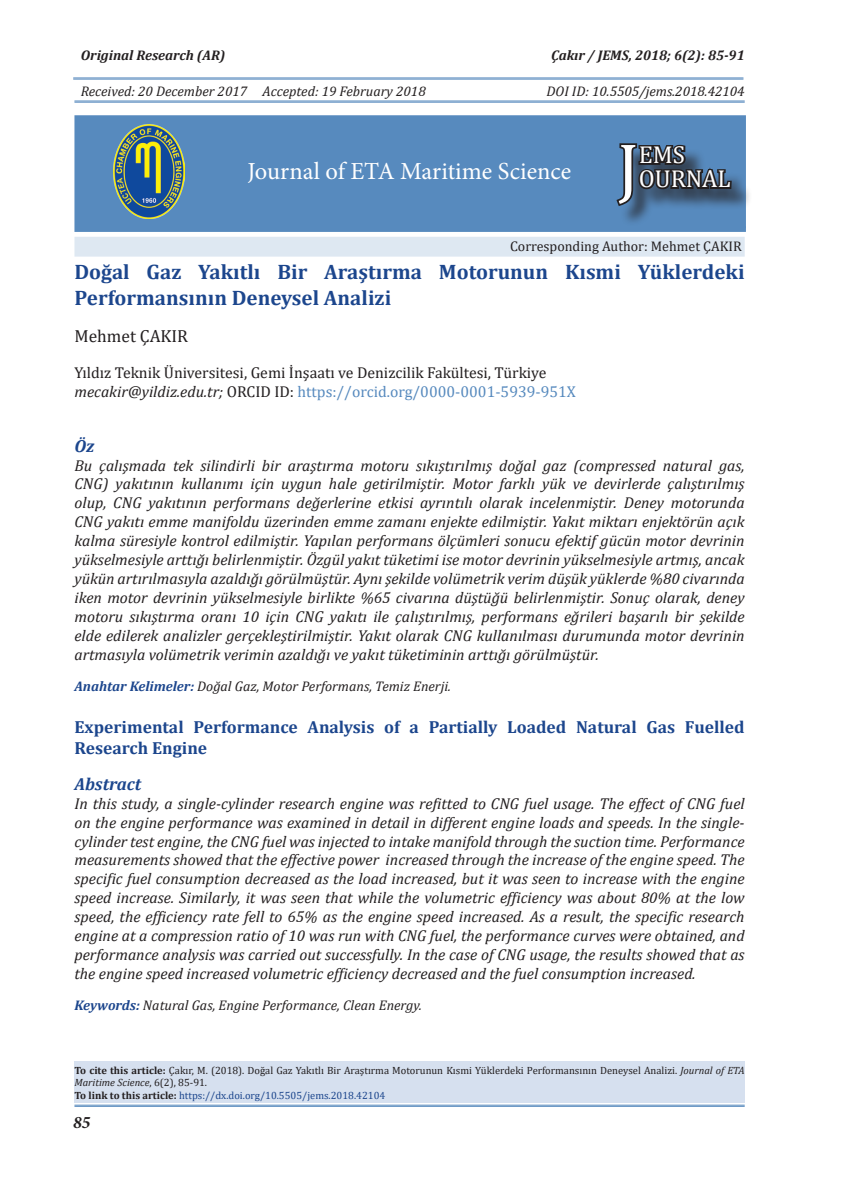
<style>
.page{position:relative;width:844px;height:1191px;background:#fff}
.page>*{position:absolute;margin:0;border:0;box-sizing:border-box;transform-origin:0 0}
.t1{font:68.6px "Cambria";color:#fff}
.t2{font:24.5px "Minion Pro";color:#fff}
.t3{font:24.5px/24.2px "Cambria";color:#fff}
.t4{font:700 21px/25.2px "Cambria";color:#1c468d}
.t5{font:700 17.5px/21px "Cambria";color:#1c468d}
.t6{font:17.5px "Cambria";color:#231f20}
.t7{font:italic 700 17.5px "Cambria";color:#1c468d}
.t8{font:italic 700 17.5px "Minion Pro";color:#231f20}
.t9{font:italic 15.75px/18.9px "Cambria";color:#231f20;text-align:justify}
.t10{font:15.75px/18.9px "Cambria";color:#231f20}
.t11{font:italic 14px "Cambria";color:#231f20}
.t12{font:italic 700 14px "Cambria";color:#231f20}
.t13{font:14px "Cambria";color:#231f20}
.t14{font:10.5px/12.6px "Cambria";color:#231f20}
.s1{font-style:italic}
.s2{color:#578abe}
.s3{font-weight:700;color:#1c468d}
.s4{font-weight:700}
.s5{color:#1c468d}
</style>
<div class="page">
<hr style="left:74px;top:1104px;width:670px;height:1px;background:#578abe">
<hr style="left:74px;top:1106px;width:670px;height:1px;background:#578abe">
<hr style="left:73px;top:78px;width:670px;height:1px;background:#578abe">
<hr style="left:73px;top:79px;width:670px;height:1px;background:#578abe">
<div style="left:74px;top:115px;width:671px;height:117px;background:#578abe;border:2px solid #578abe"></div>
<hr style="left:81px;top:226px;width:664px;height:2px;background:#578abe">
<img style="left:114px;top:124px;width:70px;height:95px">
<div style="left:74px;top:237px;width:670px;height:20px;background:#dee8f2"></div>
<div style="left:620px;top:146px;width:132px;height:81px;background:#231f20;opacity:.75"></div>
<svg style="left:616px;top:143px;width:117px;height:65px"></svg>
<hr style="left:74px;top:101px;width:670px;height:1px;background:#578abe">
<hr style="left:74px;top:102px;width:670px;height:1px;background:#578abe">
<div style="left:74px;top:1061px;width:670px;height:42px;background:#d6e0ef"></div>
<p class="t12" style="left:81px;top:45px;width:146px">Original Research (AR)</p>
<p class="t11" style="left:81px;top:82px;width:346px">Received: 20 December 2017 Accepted: 19 February 2018</p>
<p class="t12" style="left:551px;top:45px;width:195px">Çakır / JEMS, 2018; 6(2): 85-91</p>
<p class="t11" style="left:546px;top:82px;width:199px">DOI ID: 10.5505/jems.2018.42104</p>
<h2 class="t2" style="left:247px;top:155px;width:325px">Journal of ETA Maritime Science</h2>
<h1 class="t1" style="left:617px;top:127px;width:23px">J</h1>
<h2 class="t3" style="left:638px;top:143px;width:93px">EMS<br>OURNAL</h2>
<p class="t13" style="left:510px;top:238px;width:233px">Corresponding Author: Mehmet ÇAKIR</p>
<h3 class="t4" style="left:74px;top:259px;width:671px">Doğal Gaz Yakıtlı Bir Araştırma Motorunun Kısmi Yüklerdeki<br>Performansının Deneysel Analizi</h3>
<p class="t6" style="left:74px;top:326px;width:115px">Mehmet ÇAKIR</p>
<p class="t10" style="left:74px;top:363px;width:503px">Yıldız Teknik Üniversitesi, Gemi İnşaatı ve Denizcilik Fakültesi, Türkiye <span class="s1">mecakir@yildiz.edu.tr;</span> ORCID ID: <span class="s2">https://orcid.org/0000-0001-5939-951X</span></p>
<p class="t7" style="left:74px;top:433px;width:22px">Öz</p>
<p class="t9" style="left:74px;top:455px;width:671px">Bu çalışmada tek silindirli bir araştırma motoru sıkıştırılmış doğal gaz (compressed natural gas, CNG) yakıtının kullanımı için uygun hale getirilmiştir. Motor farklı yük ve devirlerde çalıştırılmış olup, CNG yakıtının performans değerlerine etkisi ayrıntılı olarak incelenmiştir. Deney motorunda CNG yakıtı emme manifoldu üzerinden emme zamanı enjekte edilmiştir. Yakıt miktarı enjektörün açık kalma süresiyle kontrol edilmiştir. Yapılan performans ölçümleri sonucu efektif gücün motor devrinin yükselmesiyle arttığı belirlenmiştir. Özgül yakıt tüketimi ise motor devrinin yükselmesiyle artmış, ancak yükün artırılmasıyla azaldığı görülmüştür. Aynı şekilde volümetrik verim düşük yüklerde %80 civarında iken motor devrinin yükselmesiyle birlikte %65 civarına düştüğü belirlenmiştir. Sonuç olarak, deney motoru sıkıştırma oranı 10 için CNG yakıtı ile çalıştırılmış, performans eğrileri başarılı bir şekilde elde edilerek analizler gerçekleştirilmiştir. Yakıt olarak CNG kullanılması durumunda motor devrinin artmasıyla volümetrik verimin azaldığı ve yakıt tüketiminin arttığı görülmüştür.</p>
<p class="t11" style="left:74px;top:676px;width:378px"><span class="s3">Anahtar Kelimeler:</span> Doğal Gaz, Motor Performans, Temiz Enerji.</p>
<p class="t5" style="left:74px;top:716px;width:671px">Experimental Performance Analysis of a Partially Loaded Natural Gas Fuelled<br>Research Engine</p>
<p class="t7" style="left:74px;top:771px;width:68px">Abstract</p>
<p class="t9" style="left:74px;top:793px;width:671px">In this study, a single-cylinder research engine was refitted to CNG fuel usage. The effect of CNG fuel on the engine performance was examined in detail in different engine loads and speeds. In the single&shy;cylinder test engine, the CNG fuel was injected to intake manifold through the suction time. Performance measurements showed that the effective power increased through the increase of the engine speed. The specific fuel consumption decreased as the load increased, but it was seen to increase with the engine speed increase. Similarly, it was seen that while the volumetric efficiency was about 80% at the low speed, the efficiency rate fell to 65% as the engine speed increased. As a result, the specific research engine at a compression ratio of 10 was run with CNG fuel, the performance curves were obtained, and performance analysis was carried out successfully. In the case of CNG usage, the results showed that as the engine speed increased volumetric efficiency decreased and the fuel consumption increased.</p>
<p class="t11" style="left:74px;top:995px;width:349px"><span class="s3">Keywords:</span> Natural Gas, Engine Performance, Clean Energy.</p>
<p class="t14" style="left:74px;top:1063px;width:671px"><span class="s4">To cite this article:</span> Çakır, M. (2018). Doğal Gaz Yakıtlı Bir Araştırma Motorunun Kısmi Yüklerdeki Performansının Deneysel Analizi. <span class="s1">Journal of ETA<br>Maritime Science</span>, 6(2), 85-91.<br><span class="s4">To link to this article:</span> <span class="s5">https://dx.doi.org/10.5505/jems.2018.42104</span></p>
<p class="t8" style="left:73px;top:1109px;width:19px">85</p>
</div>
